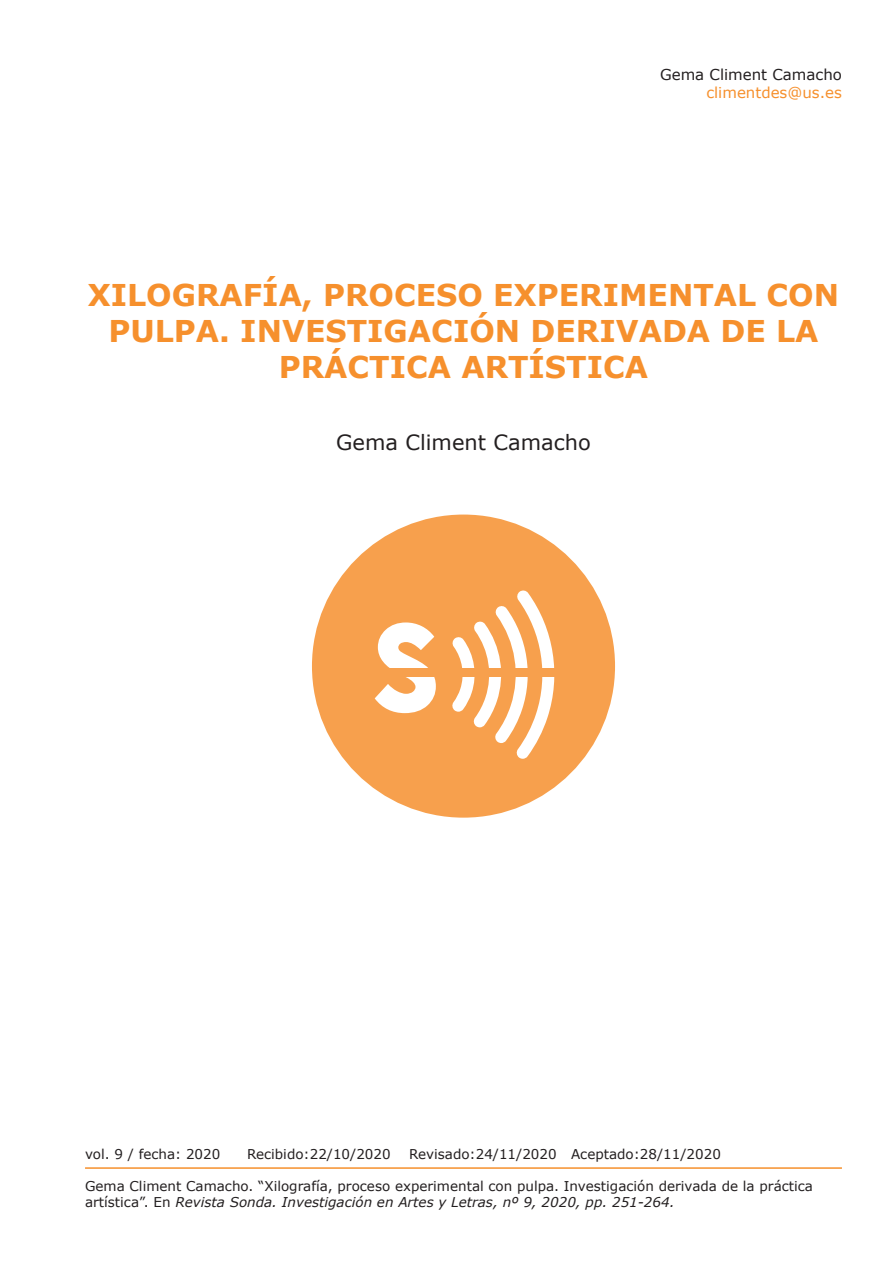
<style>
.page{position:relative;width:893px;height:1263px;background:#fff}
.page>*{position:absolute;margin:0;border:0;box-sizing:border-box;transform-origin:0 0}
.t1{font:700 30px/36px "Verdana";color:#f6902d;text-align:center}
.t2{font:21px "Verdana";color:#231f20}
.t3{font:15px "Verdana";color:#231f20}
.t4{font:15px "Verdana";color:#f6902d}
.t5{font:13.5px/16.2px "Verdana";color:#231f20}
.s1{font-style:italic}
</style>
<div class="page">
<hr style="left:85px;top:1167px;width:757px;height:2px;background:#f6902d">
<div style="left:312px;top:514px;width:303px;height:304px;background:#f7a04d;border-radius:50%"></div>
<svg style="left:375px;top:622px;width:61px;height:91px"></svg>
<svg style="left:452px;top:590px;width:103px;height:169px"></svg>
<div style="left:376px;top:668px;width:184px;height:8px;background:#f7a04d"></div>
<p class="t3" style="left:660px;top:65px;width:183px">Gema Climent Camacho</p>
<p class="t4" style="left:706px;top:83px;width:137px">climentdes@us.es</p>
<h1 class="t1" style="left:88px;top:277px;width:753px">XILOGRAFÍA, PROCESO EXPERIMENTAL CON<br>PULPA. INVESTIGACIÓN DERIVADA DE LA<br>PRÁCTICA ARTÍSTICA</h1>
<h2 class="t2" style="left:336px;top:429px;width:256px">Gema Climent Camacho</h2>
<p class="t5" style="left:85px;top:1146px;width:137px">vol. 9 / fecha: 2020</p>
<p class="t5" style="left:247px;top:1146px;width:145px">Recibido:22/10/2020</p>
<p class="t5" style="left:409px;top:1146px;width:313px">Revisado:24/11/2020 Aceptado:28/11/2020</p>
<p class="t5" style="left:85px;top:1178px;width:729px">Gema Climent Camacho. “Xilografía, proceso experimental con pulpa. Investigación derivada de la práctica artística”. En <span class="s1">Revista Sonda. Investigación en Artes y Letras, nº 9, 2020, pp. 251-264.</span></p>
</div>
